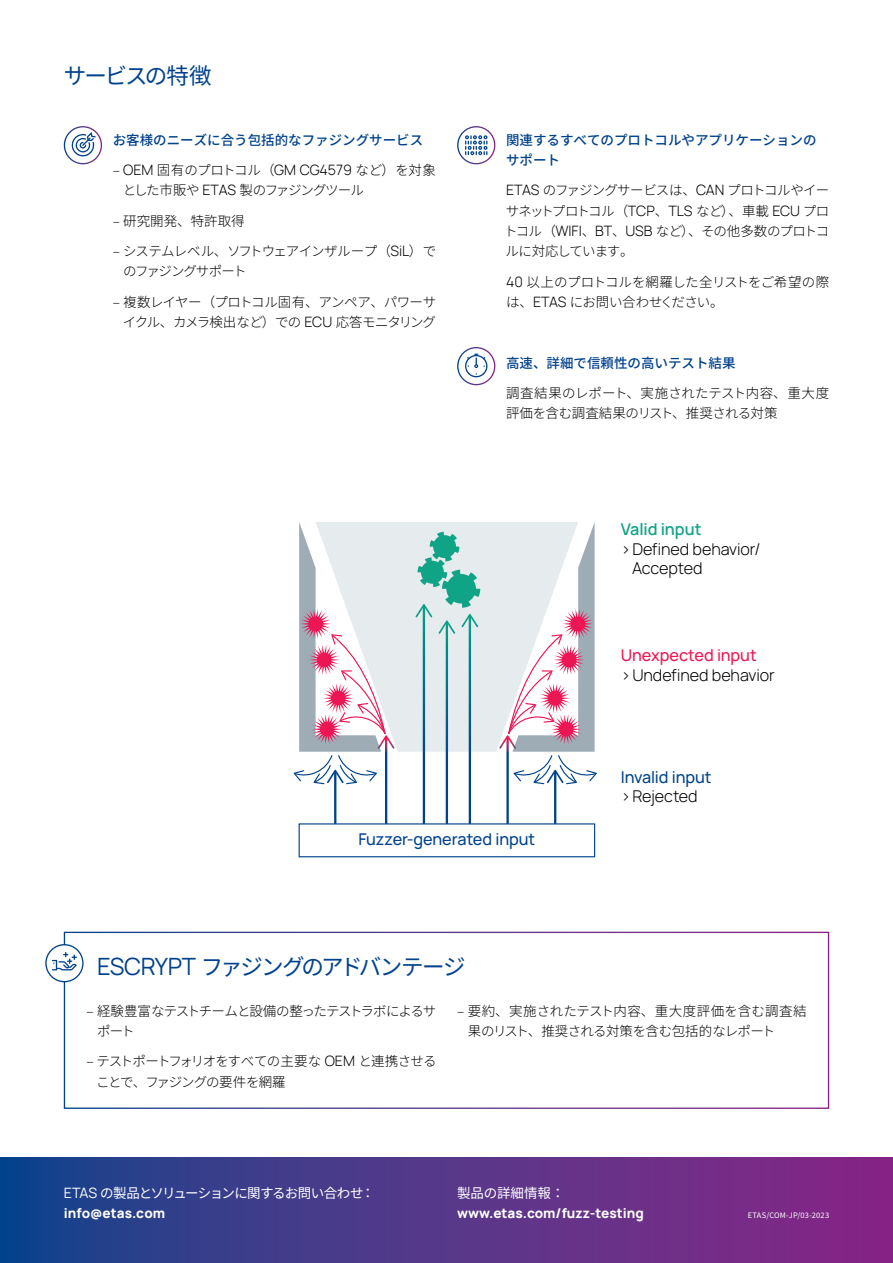
<style>
.page{position:relative;width:893px;height:1263px;background:#fff}
.page>*{position:absolute;margin:0;border:0;box-sizing:border-box;transform-origin:0 0}
.H3_-_Benefits{font:22.5px "Noto Sans JP";letter-spacing:-.085em;color:#00428c}
.t1{font:300 16.2px/19.5px "Manrope";letter-spacing:-.005em;color:#000}
.t2{font:500 16.2px/19.5px "Manrope";letter-spacing:-.005em;color:#00438c}
.t3{font:600 16.2px "Manrope";letter-spacing:-.005em;color:#10a486}
.Copy_Light{font:300 13.5px/20.2px "Noto Sans JP";letter-spacing:-.04em;color:#000}
.Copy_Light-2{font:300 13.5px/20.2px "Noto Sans JP";letter-spacing:-.01em;color:#000}
.t4{font:500 13.5px/20.2px "Noto Sans JP";color:#00428c}
.Copy_Light-3{font:300 13.5px/20.2px "Noto Sans JP";letter-spacing:-.07em;color:#000}
.Copy_Regular{font:800 13.5px "Manrope";color:#fff}
.Copy_Light-4{font:300 13.5px/20.2px "Noto Sans JP";letter-spacing:-.075em;color:#000}
.Copy_Light-5{font:300 13.5px/20.2px "Noto Sans JP";letter-spacing:-.06em;color:#000}
.Copy_Regular-2{font:13.5px "Noto Sans JP";letter-spacing:-.045em;color:#fff}
.Copy_Light-6{font:300 13.5px "Noto Sans JP";color:#000}
.Copy_Regular-3{font:13.5px "Noto Sans JP";color:#fff}
.t5{font:7.5px "Noto Sans JP";letter-spacing:.02em;color:#fff}
.s1{font-family:"Manrope";font-size:14.25px}
.s2{font-weight:500;color:#ed1654}
.s3{font-weight:300;color:#000}
.s4{font-family:"Manrope";font-size:23.85px}
</style>
<div class="page">
<svg style="left:0;top:1157px;width:893px;height:106px;background:#523589"></svg>
<div style="left:64px;top:932px;width:765px;height:177px;border:1px solid #fff"></div>
<svg style="left:45px;top:944px;width:39px;height:38px"></svg>
<svg style="left:457px;top:126px;width:38px;height:38px"></svg>
<svg style="left:64px;top:126px;width:38px;height:38px"></svg>
<svg style="left:457px;top:347px;width:38px;height:38px"></svg>
<div style="left:394px;top:522px;width:105px;height:230px;background:#e6ebee"></div>
<div style="left:299px;top:823px;width:296px;height:34px;border:1px solid #00438c"></div>
<hr style="left:446px;top:622px;width:2px;height:202px;background:#fff">
<svg style="left:438px;top:620px;width:17px;height:14px"></svg>
<hr style="left:469px;top:616px;width:2px;height:208px;background:#fff">
<svg style="left:461px;top:614px;width:17px;height:13px"></svg>
<hr style="left:506px;top:737px;width:3px;height:87px;background:#fff">
<hr style="left:554px;top:772px;width:2px;height:52px;background:#00438c">
<hr style="left:423px;top:606px;width:2px;height:218px;background:#fff">
<svg style="left:415px;top:604px;width:17px;height:13px"></svg>
<hr style="left:385px;top:737px;width:2px;height:87px;background:#fff">
<hr style="left:334px;top:772px;width:2px;height:52px;background:#00438c">
<div style="left:433px;top:535px;width:23px;height:23px;background:#10a486;border-radius:50%"></div>
<div style="left:430px;top:532px;width:29px;height:29px;border:7px dashed #10a486;border-radius:50%"></div>
<div style="left:421px;top:561px;width:23px;height:23px;background:#10a486;border-radius:50%"></div>
<div style="left:417px;top:557px;width:30px;height:30px;border:7px dashed #10a486;border-radius:50%"></div>
<div style="left:446px;top:574px;width:30px;height:29px;background:#10a486;border-radius:50%"></div>
<div style="left:442px;top:570px;width:38px;height:38px;border:9px dashed #10a486;border-radius:50%"></div>
<svg style="left:293px;top:522px;width:101px;height:262px"></svg>
<svg style="left:499px;top:522px;width:98px;height:262px"></svg>
<h3 class="H3_-_Benefits" style="left:64px;top:63px;width:149px">サービスの特徴</h3>
<h5 class="t4" style="left:113px;top:130px;width:312px">お客様のニーズに合う包括的なファジングサービス</h5>
<p class="Copy_Light" style="left:123px;top:160px;width:314px;text-indent:-10px">– <span class="s1">OEM</span> 固有のプロトコル（<span class="s1">GM CG4579</span> など）を対象とした市販や <span class="s1">ETAS</span> 製のファジングツール</p>
<p class="Copy_Light-6" style="left:113px;top:213px;width:134px">– 研究開発、特許取得</p>
<p class="Copy_Light-4" style="left:123px;top:241px;width:315px;text-indent:-10px">– システムレベル、ソフトウェアインザループ（<span class="s1">SiL</span>）でのファジングサポート</p>
<p class="Copy_Light" style="left:113px;top:292px;width:325px;text-align:right">– 複数レイヤー（プロトコル固有、アンペア、パワーサイクル、カメラ検出など）での <span class="s1">ECU</span> 応答モニタリング</p>
<h5 class="t4" style="left:506px;top:130px;width:312px">関連するすべてのプロトコルやアプリケーションのサポート</h5>
<p class="Copy_Light" style="left:504px;top:181px;width:327px;text-align:justify"><span class="s1">ETAS</span> のファジングサービスは、<span class="s1">CAN</span> プロトコルやイーサネットプロトコル（<span class="s1">TCP</span>、<span class="s1">TLS</span> など）、車載 <span class="s1">ECU</span> プロトコル（<span class="s1">WIFI</span>、<span class="s1">BT</span>、<span class="s1">USB</span> など）、その他多数のプロトコルに対応しています。</p>
<p class="Copy_Light" style="left:506px;top:272px;width:325px"><span class="s1">40</span> 以上のプロトコルを網羅した全リストをご希望の際は、<span class="s1">ETAS</span> にお問い合わせください。</p>
<h5 class="t4" style="left:506px;top:353px;width:231px">高速、詳細で信頼性の高いテスト結果</h5>
<p class="Copy_Light-2" style="left:506px;top:383px;width:325px">調査結果のレポート、実施されたテスト内容、重大度評価を含む調査結果のリスト、推奨される対策</p>
<p class="t3" style="left:621px;top:518px;width:82px">Valid input</p>
<p class="t1" style="left:621px;top:539px;width:141px">&gt;Defined behavior/</p>
<p class="t1" style="left:632px;top:558px;width:72px">Accepted</p>
<p class="t1" style="left:621px;top:645px;width:155px"><span class="s2">Unexpected input </span>&gt;Undefined behavior</p>
<p class="t2" style="left:621px;top:766px;width:92px">Invalid input <span class="s3">&gt;Rejected</span></p>
<p class="t2" style="left:359px;top:829px;width:178px">Fuzzer-generated input</p>
<p class="H3_-_Benefits" style="left:97px;top:954px;width:370px"><span class="s4">ESCRYPT</span> ファジングのアドバンテージ</p>
<p class="Copy_Light-5" style="left:97px;top:1001px;width:341px;text-indent:-11px">– 経験豊富なテストチームと設備の整ったテストラボによるサポート</p>
<p class="Copy_Light-3" style="left:96px;top:1051px;width:342px;text-indent:-10px">– テストポートフォリオをすべての主要な <span class="s1">OEM</span> と連携させることで、ファジングの要件を網羅</p>
<p class="Copy_Light-2" style="left:468px;top:1001px;width:340px;text-indent:-11px">– 要約、実施されたテスト内容、重大度評価を含む調査結果のリスト、推奨される対策を含む包括的なレポート</p>
<p class="Copy_Regular-2" style="left:64px;top:1185px;width:312px"><span class="s1">ETAS</span> の製品とソリューションに関するお問い合わせ：</p>
<p class="Copy_Regular" style="left:64px;top:1204px;width:103px">info@etas.com</p>
<p class="Copy_Regular-3" style="left:457px;top:1185px;width:109px">製品の詳細情報：</p>
<p class="Copy_Regular" style="left:457px;top:1204px;width:188px">www.etas.com/fuzz-testing</p>
<p class="t5" style="left:748px;top:1211px;width:83px">ETAS/COM-JP/03-2023</p>
</div>
